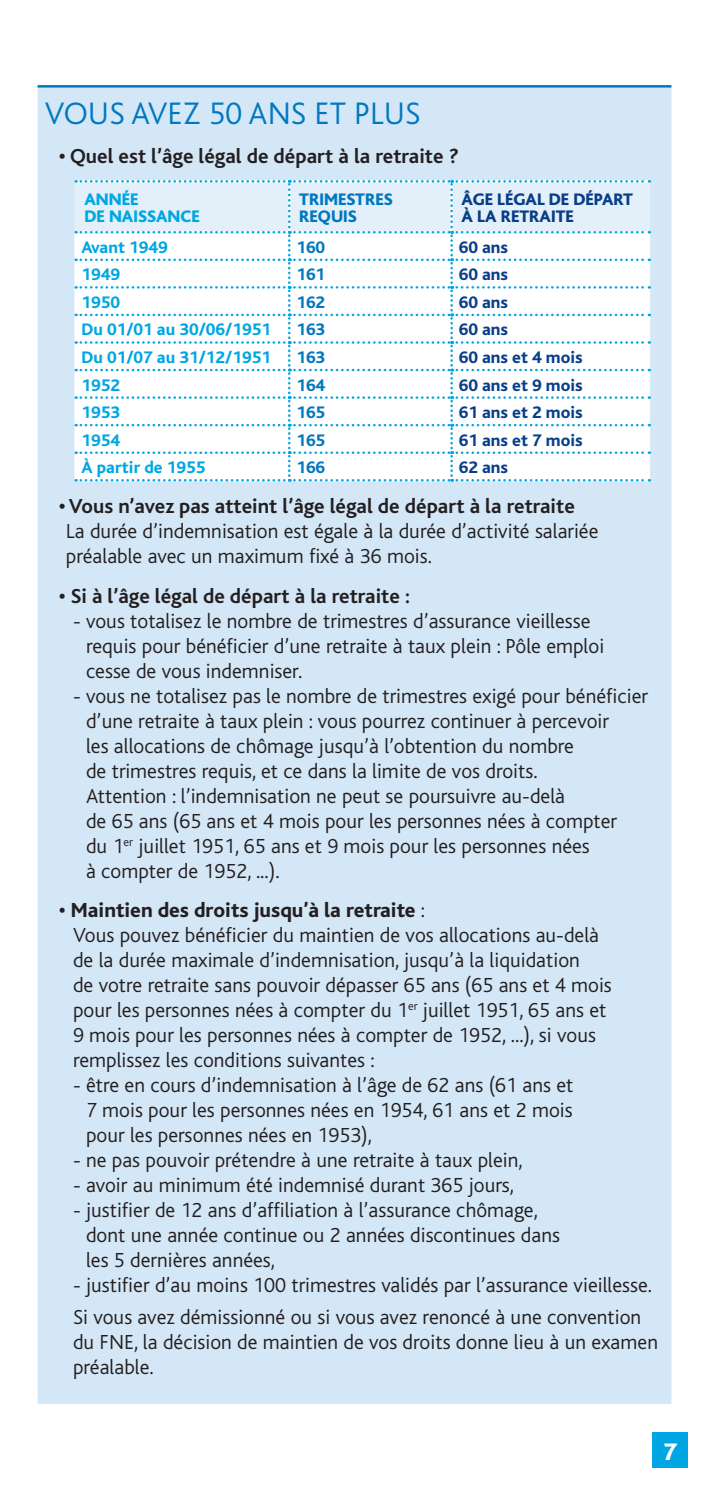
<style>
.page{position:relative;width:709px;height:1489px;background:#fff}
.page>*{position:absolute;margin:0;border:0;box-sizing:border-box;transform-origin:0 0}
.TITRE_ENCADRÉ{font:300 32.5px "Bliss";color:#0078c0}
.t1{font:800 25px "Bliss";color:#fff}
.TEXTE_COURANT_RET_4M{font:300 21.25px/25px "Bliss";color:#231f20}
.TEXTE_COURANT_RET_4M-2{font:700 21.25px "Bliss";color:#231f20}
.TEXTE_COURANT_RET_4M-3{font:800 21.25px "Bliss";color:#231f20}
.t2{font:800 17.5px "Bliss";color:#00a6e4}
.t3{font:800 17.5px "Bliss";color:#083e89}
.t4{font:800 17.5px/17.5px "Bliss";color:#083e89}
.t5{font:800 17.5px "Bliss";color:#0078c0}
.t6{font:800 17.5px/17.5px "Bliss";color:#00a6e4}
.t7{font:800 17.5px/17.5px "Bliss";color:#0078c0}
.s1{font-weight:700}
.s2{font-weight:300}
</style>
<div class="page">
<div style="left:652px;top:1431px;width:35px;height:36px;background:#00a6e4"></div>
<div style="left:38px;top:88px;width:633px;height:1315px;background:#d4e7f6"></div>
<svg style="left:74px;top:180px;width:576px;height:301px"></svg>
<hr style="left:38px;top:85px;width:633px;height:3px;background:#0078c0">
<p class="TITRE_ENCADRÉ" style="left:45px;top:96px;width:377px">VOUS AVEZ 50 ANS ET PLUS</p>
<p class="TEXTE_COURANT_RET_4M-2" style="left:59px;top:145px;width:401px">• Quel est l’âge légal de départ à la retraite ?</p>
<p class="t6" style="left:84px;top:191px;width:117px">ANNÉE<br>DE NAISSANCE</p>
<p class="t7" style="left:299px;top:191px;width:95px">TRIMESTRES<br>REQUIS</p>
<p class="t4" style="left:461px;top:191px;width:173px">ÂGE LÉGAL DE DÉPART<br>À LA RETRAITE</p>
<p class="t2" style="left:81px;top:238px;width:88px">Avant 1949</p>
<p class="t5" style="left:296px;top:238px;width:30px">160</p>
<p class="t3" style="left:458px;top:238px;width:51px">60 ans</p>
<p class="t2" style="left:81px;top:265px;width:40px">1949</p>
<p class="t5" style="left:296px;top:265px;width:30px">161</p>
<p class="t3" style="left:458px;top:265px;width:51px">60 ans</p>
<p class="t2" style="left:81px;top:293px;width:40px">1950</p>
<p class="t5" style="left:296px;top:293px;width:30px">162</p>
<p class="t3" style="left:458px;top:293px;width:51px">60 ans</p>
<p class="t2" style="left:81px;top:320px;width:191px">Du 01/01 au 30/06/1951</p>
<p class="t5" style="left:296px;top:320px;width:30px">163</p>
<p class="t3" style="left:458px;top:320px;width:51px">60 ans</p>
<p class="t2" style="left:81px;top:348px;width:191px">Du 01/07 au 31/12/1951</p>
<p class="t5" style="left:296px;top:348px;width:30px">163</p>
<p class="t3" style="left:458px;top:348px;width:125px">60 ans et 4 mois</p>
<p class="t2" style="left:81px;top:376px;width:40px">1952</p>
<p class="t5" style="left:296px;top:376px;width:30px">164</p>
<p class="t3" style="left:458px;top:376px;width:125px">60 ans et 9 mois</p>
<p class="t2" style="left:81px;top:403px;width:40px">1953</p>
<p class="t5" style="left:296px;top:403px;width:30px">165</p>
<p class="t3" style="left:458px;top:403px;width:125px">61 ans et 2 mois</p>
<p class="t2" style="left:81px;top:431px;width:40px">1954</p>
<p class="t5" style="left:296px;top:431px;width:30px">165</p>
<p class="t3" style="left:458px;top:431px;width:125px">61 ans et 7 mois</p>
<p class="t2" style="left:81px;top:458px;width:125px">À partir de 1955</p>
<p class="t5" style="left:296px;top:458px;width:30px">166</p>
<p class="t3" style="left:458px;top:458px;width:51px">62 ans</p>
<p class="TEXTE_COURANT_RET_4M-2" style="left:59px;top:495px;width:517px">• Vous n’avez pas atteint l’âge légal de départ à la retraite</p>
<p class="TEXTE_COURANT_RET_4M" style="left:66px;top:519px;width:534px">La durée d’indemnisation est égale à la durée d’activité salariée préalable avec un maximum fixé à 36 mois.</p>
<p class="TEXTE_COURANT_RET_4M-2" style="left:59px;top:584px;width:352px">• Si à l’âge légal de départ à la retraite :</p>
<p class="TEXTE_COURANT_RET_4M" style="left:86px;top:608px;width:519px;text-indent:-13px">- vous totalisez le nombre de trimestres d’assurance vieillesse requis pour bénéficier d’une retraite à taux plein : Pôle emploi cesse de vous indemniser.</p>
<p class="TEXTE_COURANT_RET_4M" style="left:86px;top:683px;width:563px;text-indent:-13px">- vous ne totalisez pas le nombre de trimestres exigé pour bénéficier d’une retraite à taux plein : vous pourrez continuer à percevoir<br>les allocations de chômage jusqu’à l’obtention du nombre<br>de trimestres requis, et ce dans la limite de vos droits.<br>Attention : l’indemnisation ne peut se poursuivre au-delà<br>de 65 ans (65 ans et 4 mois pour les personnes nées à compter<br>du 1<sup>er</sup> juillet 1951, 65 ans et 9 mois pour les personnes nées<br>à compter de 1952, ...).</p>
<p class="TEXTE_COURANT_RET_4M-3" style="left:59px;top:899px;width:368px"><span class="s1">•</span> Maintien des droits jusqu’à la retraite <span class="s2">:</span></p>
<p class="TEXTE_COURANT_RET_4M" style="left:73px;top:922px;width:540px">Vous pouvez bénéficier du maintien de vos allocations au-delà de la durée maximale d’indemnisation, jusqu’à la liquidation<br>de votre retraite sans pouvoir dépasser 65 ans (65 ans et 4 mois pour les personnes nées à compter du 1<sup>er</sup> juillet 1951, 65 ans et 9 mois pour les personnes nées à compter de 1952, ...), si vous remplissez les conditions suivantes :</p>
<p class="TEXTE_COURANT_RET_4M" style="left:86px;top:1072px;width:489px;text-align:justify;text-indent:-13px">- être en cours d’indemnisation à l’âge de 62 ans (61 ans et 7 mois pour les personnes nées en 1954, 61 ans et 2 mois pour les personnes nées en 1953),</p>
<p class="TEXTE_COURANT_RET_4M" style="left:73px;top:1147px;width:451px">- ne pas pouvoir prétendre à une retraite à taux plein,</p>
<p class="TEXTE_COURANT_RET_4M" style="left:73px;top:1172px;width:442px">- avoir au minimum été indemnisé durant 365 jours,</p>
<p class="TEXTE_COURANT_RET_4M" style="left:86px;top:1197px;width:475px;text-indent:-13px">- justifier de 12 ans d’affiliation à l’assurance chômage, dont une année continue ou 2 années discontinues dans les 5 dernières années,</p>
<p class="TEXTE_COURANT_RET_4M" style="left:73px;top:1272px;width:580px">- justifier d’au moins 100 trimestres validés par l’assurance vieillesse.</p>
<p class="TEXTE_COURANT_RET_4M" style="left:73px;top:1305px;width:586px">Si vous avez démissionné ou si vous avez renoncé à une convention du FNE, la décision de maintien de vos droits donne lieu à un examen préalable.</p>
<p class="t1" style="left:663px;top:1438px;width:16px">7</p>
</div>
